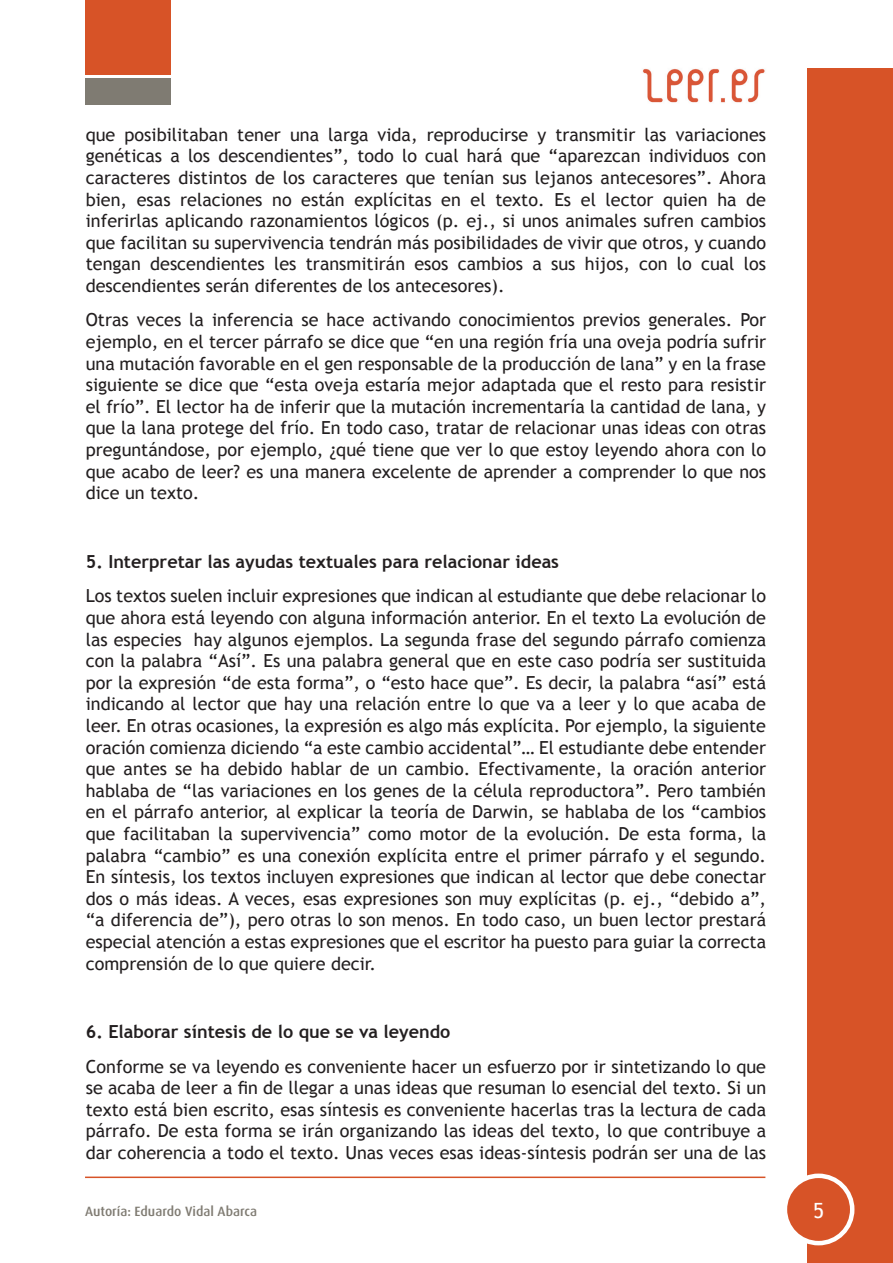
<style>
.page{position:relative;width:893px;height:1263px;background:#fff}
.page>*{position:absolute;margin:0;border:0;box-sizing:border-box;transform-origin:0 0}
.t1{font:21px "Trebuchet MS";color:#fff}
.t2{font:18px/21.6px "Trebuchet MS";color:#231f20;text-align:justify}
.t3{font:700 18px "Trebuchet MS";color:#231f20}
.t4{font:500 13.5px "Dax";color:#7f7b72}
</style>
<div class="page">
<div style="left:85px;top:0;width:85px;height:74px;background:#d75327"></div>
<div style="left:85px;top:78px;width:85px;height:27px;background:#7f7b72"></div>
<hr style="left:85px;top:1176px;width:680px;height:2px;background:#d75327">
<div style="left:808px;top:68px;width:85px;height:1195px;background:#d75327"></div>
<div style="left:785px;top:1176px;width:67px;height:67px;background:#d75327;border-radius:50%"></div>
<div style="left:783px;top:1173px;width:71px;height:72px;border:4px solid #fff;border-radius:50%"></div>
<img style="left:642px;top:68px;width:123px;height:35px">
<p class="t2" style="left:86px;top:124px;width:682px">que posibilitaban tener una larga vida, reproducirse y transmitir las variaciones genéticas a los descendientes”, todo lo cual hará que “aparezcan individuos con caracteres distintos de los caracteres que tenían sus lejanos antecesores”. Ahora bien, esas relaciones no están explícitas en el texto. Es el lector quien ha de inferirlas aplicando razonamientos lógicos (p. ej., si unos animales sufren cambios que facilitan su supervivencia tendrán más posibilidades de vivir que otros, y cuando tengan descendientes les transmitirán esos cambios a sus hijos, con lo cual los descendientes serán diferentes de los antecesores).</p>
<p class="t2" style="left:86px;top:309px;width:682px">Otras veces la inferencia se hace activando conocimientos previos generales. Por ejemplo, en el tercer párrafo se dice que “en una región fría una oveja podría sufrir una mutación favorable en el gen responsable de la producción de lana” y en la frase siguiente se dice que “esta oveja estaría mejor adaptada que el resto para resistir el frío”. El lector ha de inferir que la mutación incrementaría la cantidad de lana, y que la lana protege del frío. En todo caso, tratar de relacionar unas ideas con otras preguntándose, por ejemplo, ¿qué tiene que ver lo que estoy leyendo ahora con lo que acabo de leer? es una manera excelente de aprender a comprender lo que nos dice un texto.</p>
<p class="t3" style="left:86px;top:550px;width:475px">5. Interpretar las ayudas textuales para relacionar ideas</p>
<p class="t2" style="left:86px;top:585px;width:682px">Los textos suelen incluir expresiones que indican al estudiante que debe relacionar lo que ahora está leyendo con alguna información anterior. En el texto La evolución de las especies hay algunos ejemplos. La segunda frase del segundo párrafo comienza con la palabra “Así”. Es una palabra general que en este caso podría ser sustituida por la expresión “de esta forma”, o “esto hace que”. Es decir, la palabra “así” está indicando al lector que hay una relación entre lo que va a leer y lo que acaba de leer. En otras ocasiones, la expresión es algo más explícita. Por ejemplo, la siguiente oración comienza diciendo “a este cambio accidental”… El estudiante debe entender que antes se ha debido hablar de un cambio. Efectivamente, la oración anterior hablaba de “las variaciones en los genes de la célula reproductora”. Pero también en el párrafo anterior, al explicar la teoría de Darwin, se hablaba de los “cambios que facilitaban la supervivencia” como motor de la evolución. De esta forma, la palabra “cambio” es una conexión explícita entre el primer párrafo y el segundo.<br>En síntesis, los textos incluyen expresiones que indican al lector que debe conectar dos o más ideas. A veces, esas expresiones son muy explícitas (p. ej., “debido a”, “a diferencia de”), pero otras lo son menos. En todo caso, un buen lector prestará especial atención a estas expresiones que el escritor ha puesto para guiar la correcta comprensión de lo que quiere decir.</p>
<p class="t3" style="left:86px;top:1021px;width:366px">6. Elaborar síntesis de lo que se va leyendo</p>
<p class="t2" style="left:86px;top:1056px;width:682px">Conforme se va leyendo es conveniente hacer un esfuerzo por ir sintetizando lo que se acaba de leer a fin de llegar a unas ideas que resuman lo esencial del texto. Si un texto está bien escrito, esas síntesis es conveniente hacerlas tras la lectura de cada párrafo. De esta forma se irán organizando las ideas del texto, lo que contribuye a dar coherencia a todo el texto. Unas veces esas ideas-síntesis podrán ser una de las</p>
<p class="t4" style="left:85px;top:1204px;width:174px">Autoría: Eduardo Vidal Abarca</p>
<p class="t1" style="left:813px;top:1198px;width:13px">5</p>
</div>
